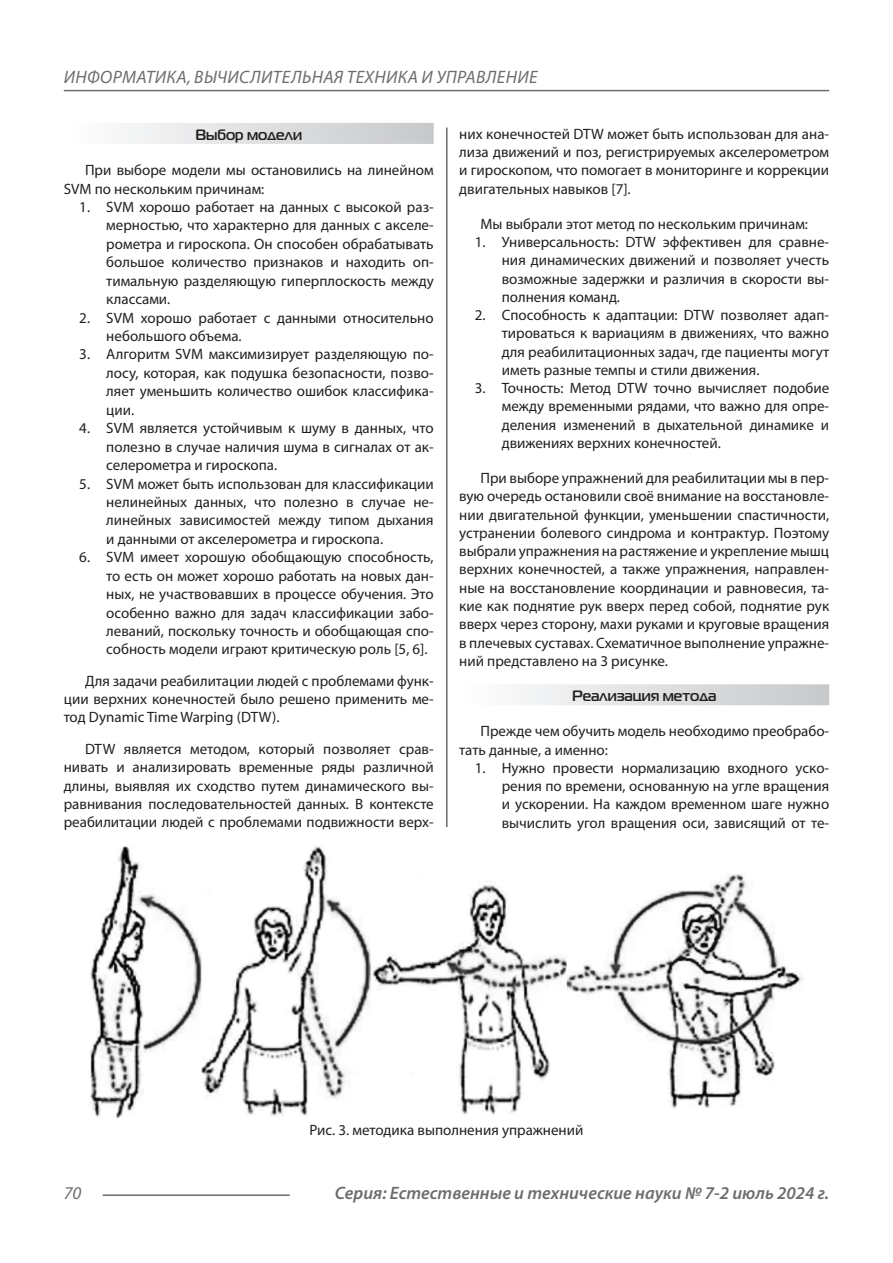
<style>
.page{position:relative;width:893px;height:1263px;background:#fff}
.page>*{position:absolute;margin:0;border:0;box-sizing:border-box;transform-origin:0 0}
.t1{font:italic 600 18px "Myriad Pro";color:#6c6d70}
.t2{font:italic 18px "Myriad Pro";letter-spacing:.02em;color:#6c6d70}
.Статья_текст{font:15px/18.5px "Myriad Pro";color:#231f20;text-align:justify}
.Статья_подзаголовок{font:700 15px "Magistral C";color:#231f20}
</style>
<div class="page">
<hr style="left:446px;top:128px;width:1px;height:1007px;background:#231f20">
<hr style="left:103px;top:1194px;width:187px;height:2px;background:#6c6d70">
<hr style="left:64px;top:90px;width:765px;height:1px;background:#6c6d70">
<div style="left:64px;top:123px;width:370px;height:21px;background:linear-gradient(to right,#fefeff,#c6c8ca)"></div>
<div style="left:459px;top:684px;width:370px;height:21px;background:linear-gradient(to right,#fefeff,#c6c8ca)"></div>
<div style="left:64px;top:845px;width:765px;height:290px;background:#fff"></div>
<img style="left:90px;top:846px;width:713px;height:271px">
<div style="left:441px;top:828px;width:10px;height:17px;background:#fff"></div>
<p class="t2" style="left:64px;top:66px;width:475px">ИНФОРМАТИКА, ВЫЧИСЛИТЕЛЬНАЯ ТЕХНИКА И УПРАВЛЕНИЕ</p>
<p class="Статья_подзаголовок" style="left:195px;top:125px;width:108px">Выбор модели</p>
<p class="Статья_текст" style="left:64px;top:161px;width:371px;text-indent:21px">При выборе модели мы остановились на линейном<br>SVM по нескольким причинам:</p>
<p class="Статья_текст" style="left:106px;top:197px;width:329px;text-indent:-27px">1. SVM хорошо работает на данных с высокой раз&shy;мерностью, что характерно для данных с акселе&shy;рометра и гироскопа. Он способен обрабатывать большое количество признаков и находить оп&shy;тимальную разделяющую гиперплоскость между классами.</p>
<p class="Статья_текст" style="left:106px;top:308px;width:329px;text-indent:-27px">2. SVM хорошо работает с данными относительно небольшого объема.</p>
<p class="Статья_текст" style="left:106px;top:345px;width:329px;text-indent:-27px">3. Алгоритм SVM максимизирует разделяющую по&shy;лосу, которая, как подушка безопасности, позво&shy;ляет уменьшить количество ошибок классифика&shy;ции.</p>
<p class="Статья_текст" style="left:106px;top:419px;width:329px;text-indent:-27px">4. SVM является устойчивым к шуму в данных, что полезно в случае наличия шума в сигналах от ак&shy;селерометра и гироскопа.</p>
<p class="Статья_текст" style="left:106px;top:474px;width:329px;text-indent:-27px">5. SVM может быть использован для классификации нелинейных данных, что полезно в случае не&shy;линейных зависимостей между типом дыхания и данными от акселерометра и гироскопа.</p>
<p class="Статья_текст" style="left:106px;top:548px;width:329px;text-indent:-27px">6. SVM имеет хорошую обобщающую способность, то есть он может хорошо работать на новых дан&shy;ных, не участвовавших в процессе обучения. Это особенно важно для задач классификации забо&shy;леваний, поскольку точность и обобщающая спо&shy;собность модели играют критическую роль [5, 6].</p>
<p class="Статья_текст" style="left:64px;top:671px;width:371px;text-indent:21px">Для задачи реабилитации людей с проблемами функ&shy;ции верхних конечностей было решено применить ме&shy;тод Dynamic Time Warping (DTW).</p>
<p class="Статья_текст" style="left:64px;top:739px;width:371px;text-indent:21px">DTW является методом, который позволяет срав&shy;нивать и анализировать временные ряды различной длины, выявляя их сходство путем динамического вы&shy;равнивания последовательностей данных. В контексте реабилитации людей с проблемами подвижности верх-</p>
<p class="Статья_текст" style="left:459px;top:124px;width:371px">них конечностей DTW может быть использован для ана&shy;лиза движений и поз, регистрируемых акселерометром и гироскопом, что помогает в мониторинге и коррекции двигательных навыков [7].</p>
<p class="Статья_текст" style="left:480px;top:214px;width:329px">Мы выбрали этот метод по нескольким причинам:</p>
<p class="Статья_текст" style="left:502px;top:233px;width:329px;text-indent:-27px">1. Универсальность: DTW эффективен для сравне&shy;ния динамических движений и позволяет учесть возможные задержки и различия в скорости вы&shy;полнения команд.</p>
<p class="Статья_текст" style="left:502px;top:306px;width:329px;text-indent:-27px">2. Способность к адаптации: DTW позволяет адап&shy;тироваться к вариациям в движениях, что важно для реабилитационных задач, где пациенты могут иметь разные темпы и стили движения.</p>
<p class="Статья_текст" style="left:502px;top:379px;width:329px;text-indent:-27px">3. Точность: Метод DTW точно вычисляет подобие между временными рядами, что важно для опре&shy;деления изменений в дыхательной динамике и движениях верхних конечностей.</p>
<p class="Статья_текст" style="left:459px;top:469px;width:371px;text-indent:21px">При выборе упражнений для реабилитации мы в пер&shy;вую очередь остановили своё внимание на восстановле&shy;нии двигательной функции, уменьшении спастичности, устранении болевого синдрома и контрактур. Поэтому выбрали упражнения на растяжение и укрепление мышц верхних конечностей, а также упражнения, направлен&shy;ные на восстановление координации и равновесия, та&shy;кие как поднятие рук вверх перед собой, поднятие рук вверх через сторону, махи руками и круговые вращения в плечевых суставах. Схематичное выполнение упражне&shy;ний представлено на 3 рисунке.</p>
<p class="Статья_подзаголовок" style="left:572px;top:687px;width:146px">Реализация метода</p>
<p class="Статья_текст" style="left:459px;top:722px;width:371px;text-indent:21px">Прежде чем обучить модель необходимо преобрабо&shy;тать данные, а именно:</p>
<p class="Статья_текст" style="left:502px;top:758px;width:329px;text-indent:-27px">1. Нужно провести нормализацию входного уско&shy;рения по времени, основанную на угле вращения и ускорении. На каждом временном шаге нужно вычислить угол вращения оси, зависящий от те-</p>
<p class="Статья_текст" style="left:309px;top:1121px;width:275px">Рис. 3. методика выполнения упражнений</p>
<p class="t2" style="left:64px;top:1182px;width:19px">70</p>
<p class="t1" style="left:335px;top:1182px;width:496px">Серия: Естественные и технические науки № 7-2 июль 2024 г.</p>
</div>
